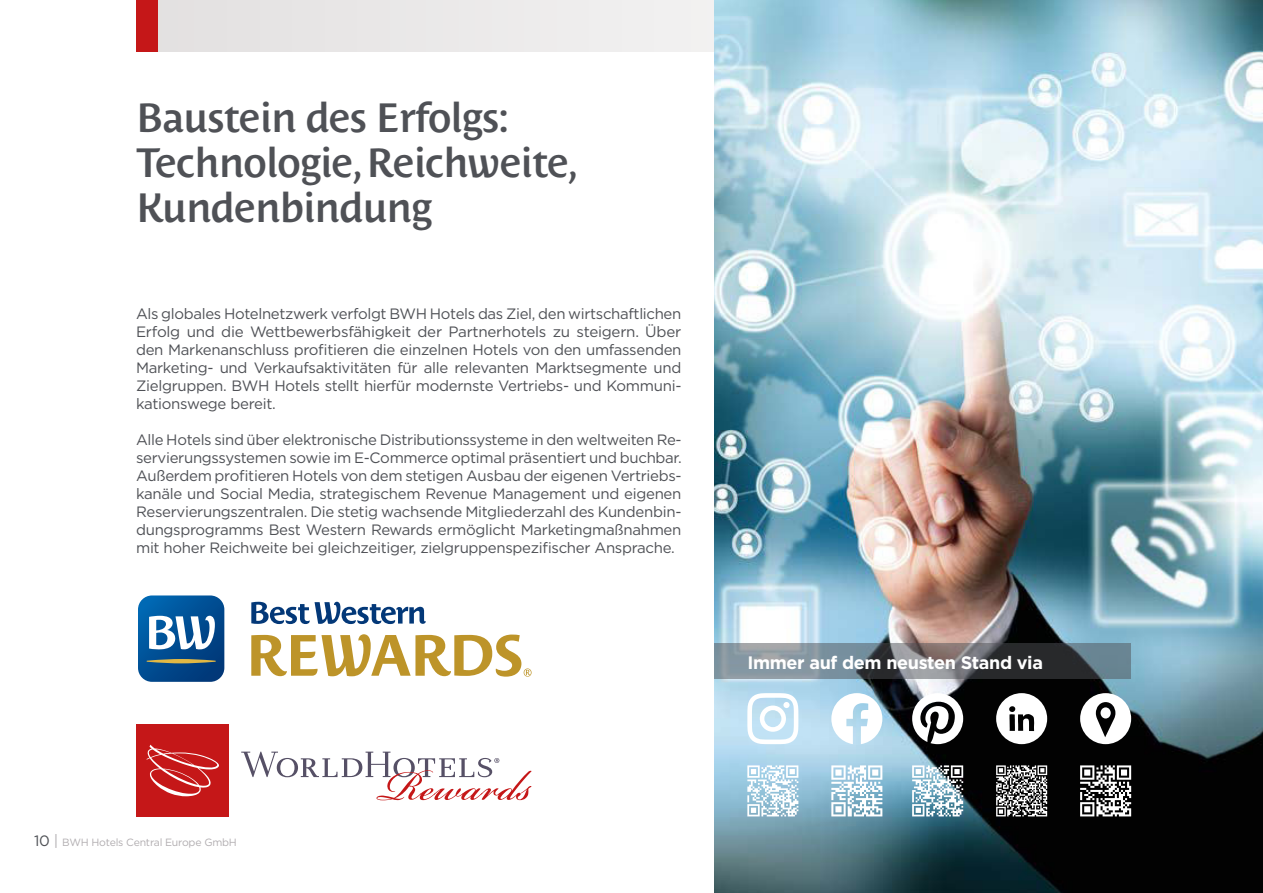
<style>
.page{position:relative;width:1263px;height:893px;background:#fff}
.page>*{position:absolute;margin:0;border:0;box-sizing:border-box;transform-origin:0 0}
.t1{font:600 40.5px/45px "Costa Std";letter-spacing:-.02em;color:#4f5156}
.t2{font:700 18px "Gotham";letter-spacing:-.02em;color:#fff}
.t3{font:15px/18px "Gotham";letter-spacing:-.02em;color:#4f5156;text-align:justify}
.t4{font:10.5px "Gotham";letter-spacing:-.02em;color:#b1adb0}
.s1{font-size:15px;color:#4f5156}
.s2{font-size:15px}
</style>
<div class="page">
<div style="left:157px;top:0;width:1038px;height:51px;background:#eae9e9"></div>
<div style="left:136px;top:0;width:21px;height:51px;background:#c51718"></div>
<img style="left:714px;top:0;width:549px;height:893px">
<svg style="left:138px;top:595px;width:87px;height:87px"></svg>
<svg style="left:251px;top:602px;width:175px;height:22px"></svg>
<svg style="left:251px;top:634px;width:280px;height:43px"></svg>
<div style="left:136px;top:724px;width:93px;height:93px;background:#c51718"></div>
<svg style="left:147px;top:745px;width:72px;height:51px"></svg>
<svg style="left:241px;top:752px;width:290px;height:48px"></svg>
<svg style="left:1080px;top:693px;width:51px;height:51px"></svg>
<svg style="left:1080px;top:765px;width:51px;height:51px"></svg>
<svg style="left:831px;top:693px;width:51px;height:51px"></svg>
<svg style="left:831px;top:765px;width:51px;height:51px"></svg>
<svg style="left:996px;top:693px;width:51px;height:51px"></svg>
<svg style="left:996px;top:765px;width:51px;height:51px"></svg>
<svg style="left:747px;top:693px;width:51px;height:51px"></svg>
<svg style="left:747px;top:765px;width:51px;height:51px"></svg>
<svg style="left:912px;top:693px;width:51px;height:51px"></svg>
<svg style="left:912px;top:765px;width:51px;height:51px"></svg>
<svg style="left:714px;top:643px;width:417px;height:36px;background:#666f76"></svg>
<h1 class="t1" style="left:136px;top:98px;width:444px">Baustein des Erfolgs:<br>Technologie, Reichweite,<br>Kundenbindung</h1>
<p class="t3" style="left:136px;top:305px;width:547px">Als globales Hotelnetzwerk verfolgt BWH Hotels das Ziel, den wirtschaftlichen Erfolg und die Wettbewerbsfähigkeit der Partnerhotels zu steigern. Über den Markenanschluss profitieren die einzelnen Hotels von den umfassenden Marketing- und Verkaufsaktivitäten für alle relevanten Marktsegmente und Zielgruppen. BWH Hotels stellt hierfür modernste Vertriebs- und Kommuni&shy;kationswege bereit.</p>
<p class="t3" style="left:136px;top:431px;width:547px">Alle Hotels sind über elektronische Distributionssysteme in den weltweiten Re&shy;servierungssystemen sowie im E-Commerce optimal präsentiert und buchbar.<br>Außerdem profitieren Hotels von dem stetigen Ausbau der eigenen Vertriebs&shy;kanäle und Social Media, strategischem Revenue Management und eigenen Reservierungszentralen. Die stetig wachsende Mitgliederzahl des Kundenbin&shy;dungsprogramms Best Western Rewards ermöglicht Marketingmaßnahmen mit hoher Reichweite bei gleichzeitiger, zielgruppenspezifischer Ansprache.</p>
<p class="t4" style="left:34px;top:837px;width:204px"><span class="s1">10</span> <span class="s2">|</span> BWH Hotels Central Europe GmbH</p>
<p class="t2" style="left:747px;top:654px;width:297px">Immer auf dem neusten Stand via</p>
</div>
